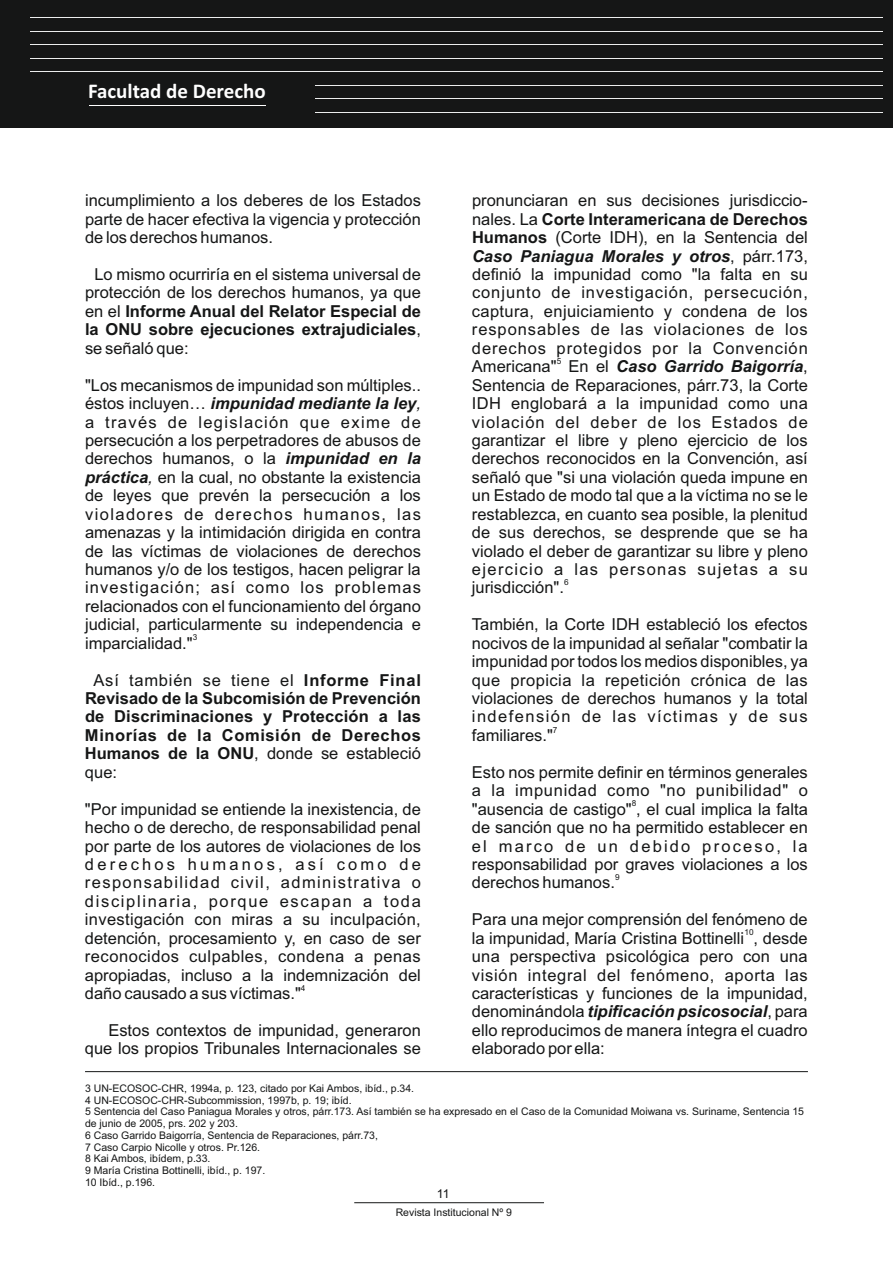
<style>
.page{position:relative;width:893px;height:1263px;background:#fff}
.page>*{position:absolute;margin:0;border:0;box-sizing:border-box;transform-origin:0 0}
.t1{font:700 21px "Calibri";color:#fff}
.t2{font:16.5px/18.5px "Arial";color:#151616;text-align:justify}
.t3{font:700 16.5px/18.5px "Arial";letter-spacing:.035em;color:#151616;text-align:justify}
.t4{font:12.3px "Arial";color:#151616}
.t5{font:10.5px/11.7px "Arial";color:#151616}
.t6{font:8.25px "Arial";color:#151616}
.s1{font-weight:700}
.s2{font-weight:700;font-style:italic}
.s3{font-style:italic}
.s4{font-weight:400}
</style>
<div class="page">
<hr style="left:85px;top:1071px;width:723px;height:1px;background:#151616">
<hr style="left:354px;top:1202px;width:190px;height:1px;background:#151616">
<div style="left:0;top:0;width:893px;height:128px;background:#151616"></div>
<hr style="left:30px;top:17px;width:852px;height:1px;background:#eceded">
<hr style="left:30px;top:31px;width:852px;height:1px;background:#eceded">
<hr style="left:30px;top:44px;width:852px;height:1px;background:#eceded">
<hr style="left:30px;top:58px;width:852px;height:1px;background:#eceded">
<hr style="left:30px;top:71px;width:852px;height:1px;background:#eceded">
<hr style="left:30px;top:85px;width:852px;height:1px;background:#eceded">
<hr style="left:30px;top:98px;width:852px;height:1px;background:#eceded">
<hr style="left:30px;top:112px;width:852px;height:1px;background:#eceded">
<div style="left:0;top:77px;width:315px;height:51px;background:#151616"></div>
<hr style="left:89px;top:105px;width:176px;height:1px;background:#fff">
<p class="t1" style="left:88px;top:82px;width:179px">Facultad de Derecho</p>
<p class="t2" style="left:85px;top:193px;width:337px">incumplimiento a los deberes de los Estados parte de hacer efectiva la vigencia y protección de los derechos humanos.</p>
<p class="t2" style="left:85px;top:267px;width:337px;text-indent:9px">Lo mismo ocurriría en el sistema universal de protección de los derechos humanos, ya que en el <span class="s1">Informe Anual del Relator Especial de la ONU sobre ejecuciones extrajudiciales</span>, se señaló que:</p>
<p class="t2" style="left:85px;top:377px;width:337px">"Los mecanismos de impunidad son múltiples.. éstos incluyen… <span class="s2">impunidad mediante la ley</span><span class="s3">, </span>a través de legislación que exime de persecución a los perpetradores de abusos de derechos humanos, o la <span class="s2">impunidad en la práctica</span><span class="s3">,</span> en la cual, no obstante la existencia de leyes que prevén la persecución a los violadores de derechos humanos, las amenazas y la intimidación dirigida en contra de las víctimas de violaciones de derechos humanos y/o de los testigos, hacen peligrar la investigación; así como los problemas relacionados con el funcionamiento del órgano judicial, particularmente su independencia e</p>
<p class="t6" style="left:193px;top:634px;width:6px">3</p>
<p class="t2" style="left:85px;top:635px;width:109px">imparcialidad."</p>
<p class="t3" style="left:85px;top:672px;width:337px;text-indent:9px"><span class="s4">Así también se tiene el</span> Informe Final Revisado de la Subcomisión de Prevención de Discriminaciones y Protección a las Minorías de la Comisión de Derechos Humanos de la ONU<span class="s4">, donde se estableció que:</span></p>
<p class="t2" style="left:85px;top:801px;width:337px">"Por impunidad se entiende la inexistencia, de hecho o de derecho, de responsabilidad penal por parte de los autores de violaciones de los derechos humanos, así como de responsabilidad civil, administrativa o disciplinaria, porque escapan a toda investigación con miras a su inculpación, detención, procesamiento y, en caso de ser reconocidos culpables, condena a penas apropiadas, incluso a la indemnización del</p>
<p class="t6" style="left:301px;top:985px;width:6px">4</p>
<p class="t2" style="left:85px;top:985px;width:217px">daño causado a sus víctimas."</p>
<p class="t2" style="left:85px;top:1022px;width:337px;text-align:right">Estos contextos de impunidad, generaron que los propios Tribunales Internacionales se</p>
<p class="t2" style="left:472px;top:193px;width:337px">pronunciaran en sus decisiones jurisdiccio&shy;nales. La <span class="s1">Corte Interamericana de Derechos Humanos</span> (Corte IDH), en la Sentencia del <span class="s2">Caso Paniagua Morales y otros</span>, párr.173, definió la impunidad como "la falta en su conjunto de investigación, persecución, captura, enjuiciamiento y condena de los responsables de las violaciones de los derechos protegidos por la Convención</p>
<p class="t6" style="left:557px;top:358px;width:6px">5</p>
<p class="t2" style="left:472px;top:359px;width:338px">Americana" En el <span class="s2">Caso Garrido Baigorría</span>, Sentencia de Reparaciones, párr.73, la Corte IDH englobará a la impunidad como una violación del deber de los Estados de garantizar el libre y pleno ejercicio de los derechos reconocidos en la Convención, así señaló que "si una violación queda impune en un Estado de modo tal que a la víctima no se le restablezca, en cuanto sea posible, la plenitud de sus derechos, se desprende que se ha violado el deber de garantizar su libre y pleno ejercicio a las personas sujetas a su</p>
<p class="t6" style="left:564px;top:579px;width:6px">6</p>
<p class="t2" style="left:472px;top:580px;width:94px">jurisdicción".</p>
<p class="t2" style="left:472px;top:617px;width:337px">También, la Corte IDH estableció los efectos nocivos de la impunidad al señalar "combatir la impunidad por todos los medios disponibles, ya que propicia la repetición crónica de las violaciones de derechos humanos y la total indefensión de las víctimas y de sus</p>
<p class="t6" style="left:553px;top:727px;width:6px">7</p>
<p class="t2" style="left:472px;top:727px;width:83px">familiares."</p>
<p class="t2" style="left:472px;top:764px;width:337px">Esto nos permite definir en términos generales a la impunidad como "no punibilidad" o</p>
<p class="t6" style="left:632px;top:800px;width:6px">8</p>
<p class="t2" style="left:472px;top:801px;width:337px">"ausencia de castigo" , el cual implica la falta de sanción que no ha permitido establecer en el marco de un debido proceso, la responsabilidad por graves violaciones a los</p>
<p class="t6" style="left:615px;top:874px;width:6px">9</p>
<p class="t2" style="left:472px;top:875px;width:145px">derechos humanos.</p>
<p class="t2" style="left:472px;top:912px;width:337px">Para una mejor comprensión del fenómeno de</p>
<p class="t6" style="left:744px;top:929px;width:11px">10</p>
<p class="t2" style="left:472px;top:930px;width:337px">la impunidad, María Cristina Bottinelli , desde una perspectiva psicológica pero con una visión integral del fenómeno, aporta las características y funciones de la impunidad, denominándola <span class="s2">tipificación psicosocial</span>, para ello reproducimos de manera íntegra el cuadro elaborado por ella:</p>
<p class="t5" style="left:85px;top:1083px;width:721px">3 UN-ECOSOC-CHR, 1994a, p. 123, citado por Kai Ambos, ibíd., p.34.<br>4 UN-ECOSOC-CHR-Subcommission, 1997b, p. 19; ibíd.<br>5 Sentencia del Caso Paniagua Morales y otros, párr.173. Así también se ha expresado en el Caso de la Comunidad Moiwana vs. Suriname, Sentencia 15 de junio de 2005, prs. 202 y 203.<br>6 Caso Garrido Baigorría, Sentencia de Reparaciones, párr.73,<br>7 Caso Carpio Nicolle y otros. Pr.126.<br>8 Kai Ambos, ibídem, p.33.<br>9 María Cristina Bottinelli, ibíd., p. 197.<br>10 Ibíd., p.196.</p>
<p class="t5" style="left:396px;top:1207px;width:118px">Revista Institucional Nº 9</p>
<p class="t4" style="left:437px;top:1189px;width:14px">11</p>
</div>
